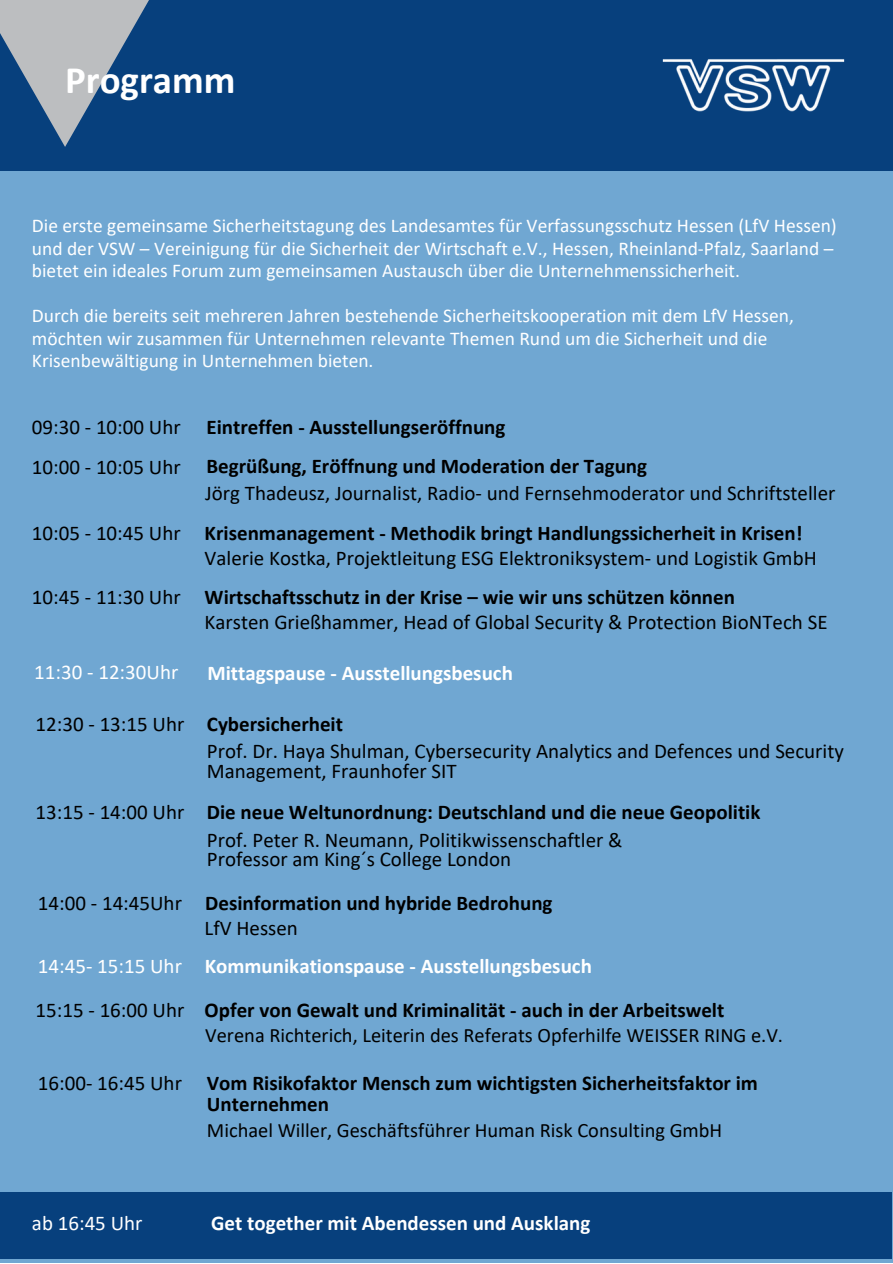
<style>
.page{position:relative;width:893px;height:1264px;background:#fff}
.page>*{position:absolute;margin:0;border:0;box-sizing:border-box;transform-origin:0 0}
.t1{font:700 39px "Calibri";color:#fff}
.t2{font:21px/20.2px "Calibri";color:#000}
.t3{font:700 21px/21.3px "Calibri";color:#000}
.t4{font:700 21px "Calibri";color:#fff}
.t5{font:21px "Calibri";color:#fff}
.t6{font:20.4px "Calibri";color:#000}
.t7{font:19.5px/22.5px "Calibri";color:#fff}
</style>
<div class="page">
<div style="left:0;top:0;width:892px;height:1262px;background:#70a7d2"></div>
<div style="left:0;top:0;width:892px;height:170px;background:#07407d"></div>
<svg style="left:0;top:0;width:149px;height:147px;fill:#bcbec0"></svg>
<img style="left:662px;top:59px;width:183px;height:53px">
<div style="left:0;top:1192px;width:891px;height:66px;background:#07407d"></div>
<p class="t1" style="left:65px;top:64px;width:172px">Programm</p>
<p class="t7" style="left:32px;top:216px;width:806px">Die erste gemeinsame Sicherheitstagung des Landesamtes für Verfassungsschutz Hessen (LfV Hessen) und der VSW – Vereinigung für die Sicherheit der Wirtschaft e.V., Hessen, Rheinland-Pfalz, Saarland – bietet ein ideales Forum zum gemeinsamen Austausch über die Unternehmenssicherheit.</p>
<p class="t7" style="left:32px;top:306px;width:763px">Durch die bereits seit mehreren Jahren bestehende Sicherheitskooperation mit dem LfV Hessen, möchten wir zusammen für Unternehmen relevante Themen Rund um die Sicherheit und die<br>Krisenbewältigung in Unternehmen bieten.</p>
<p class="t2" style="left:32px;top:418px;width:150px">09:30 - 10:00 Uhr</p>
<p class="t2" style="left:32px;top:458px;width:150px">10:00 - 10:05 Uhr</p>
<p class="t3" style="left:206px;top:418px;width:300px">Eintreffen - Ausstellungseröffnung</p>
<p class="t3" style="left:206px;top:457px;width:442px">Begrüßung, Eröffnung und Moderation der Tagung</p>
<p class="t2" style="left:205px;top:484px;width:631px">Jörg Thadeusz, Journalist, Radio- und Fernsehmoderator und Schriftsteller</p>
<p class="t2" style="left:32px;top:524px;width:150px">10:05 - 10:45 Uhr</p>
<p class="t3" style="left:205px;top:524px;width:599px">Krisenmanagement - Methodik bringt Handlungssicherheit in Krisen!</p>
<p class="t2" style="left:32px;top:588px;width:150px">10:45 - 11:30 Uhr</p>
<p class="t5" style="left:34px;top:663px;width:145px">11:30 - 12:30Uhr</p>
<p class="t2" style="left:36px;top:715px;width:150px">12:30 - 13:15 Uhr</p>
<p class="t2" style="left:36px;top:803px;width:150px">13:15 - 14:00 Uhr</p>
<p class="t2" style="left:38px;top:894px;width:145px">14:00 - 14:45Uhr</p>
<p class="t2" style="left:205px;top:549px;width:613px">Valerie Kostka, Projektleitung ESG Elektroniksystem- und Logistik GmbH</p>
<p class="t3" style="left:205px;top:587px;width:532px">Wirtschaftsschutz in der Krise – wie wir uns schützen können</p>
<p class="t2" style="left:205px;top:613px;width:624px">Karsten Grießhammer, Head of Global Security &amp; Protection BioNTech SE</p>
<p class="t4" style="left:207px;top:664px;width:307px">Mittagspause - Ausstellungsbesuch</p>
<p class="t3" style="left:207px;top:714px;width:138px">Cybersicherheit</p>
<p class="t2" style="left:207px;top:742px;width:638px">Prof. Dr. Haya Shulman, Cybersecurity Analytics and Defences und Security<br>Management, Fraunhofer SIT</p>
<p class="t3" style="left:207px;top:803px;width:555px">Die neue Weltunordnung: Deutschland und die neue Geopolitik</p>
<p class="t2" style="left:207px;top:831px;width:417px">Prof. Peter R. Neumann, Politikwissenschaftler &amp;</p>
<p class="t2" style="left:207px;top:850px;width:306px">Professor am King´s College London</p>
<p class="t3" style="left:205px;top:893px;width:349px">Desinformation und hybride Bedrohung</p>
<p class="t2" style="left:205px;top:919px;width:95px">LfV Hessen</p>
<p class="t5" style="left:38px;top:957px;width:145px">14:45- 15:15 Uhr</p>
<p class="t4" style="left:205px;top:957px;width:389px">Kommunikationspause - Ausstellungsbesuch</p>
<p class="t2" style="left:36px;top:1001px;width:150px">15:15 - 16:00 Uhr</p>
<p class="t3" style="left:205px;top:1001px;width:521px">Opfer von Gewalt und Kriminalität - auch in der Arbeitswelt</p>
<p class="t2" style="left:38px;top:1074px;width:145px">16:00- 16:45 Uhr</p>
<p class="t6" style="left:205px;top:1026px;width:579px">Verena Richterich, Leiterin des Referats Opferhilfe WEISSER RING e.V.</p>
<p class="t3" style="left:207px;top:1073px;width:552px">Vom Risikofaktor Mensch zum wichtigsten Sicherheitsfaktor im<br>Unternehmen</p>
<p class="t6" style="left:207px;top:1121px;width:517px">Michael Willer, Geschäftsführer Human Risk Consulting GmbH</p>
<p class="t5" style="left:32px;top:1213px;width:112px">ab 16:45 Uhr</p>
<p class="t4" style="left:211px;top:1213px;width:380px">Get together mit Abendessen und Ausklang</p>
</div>
